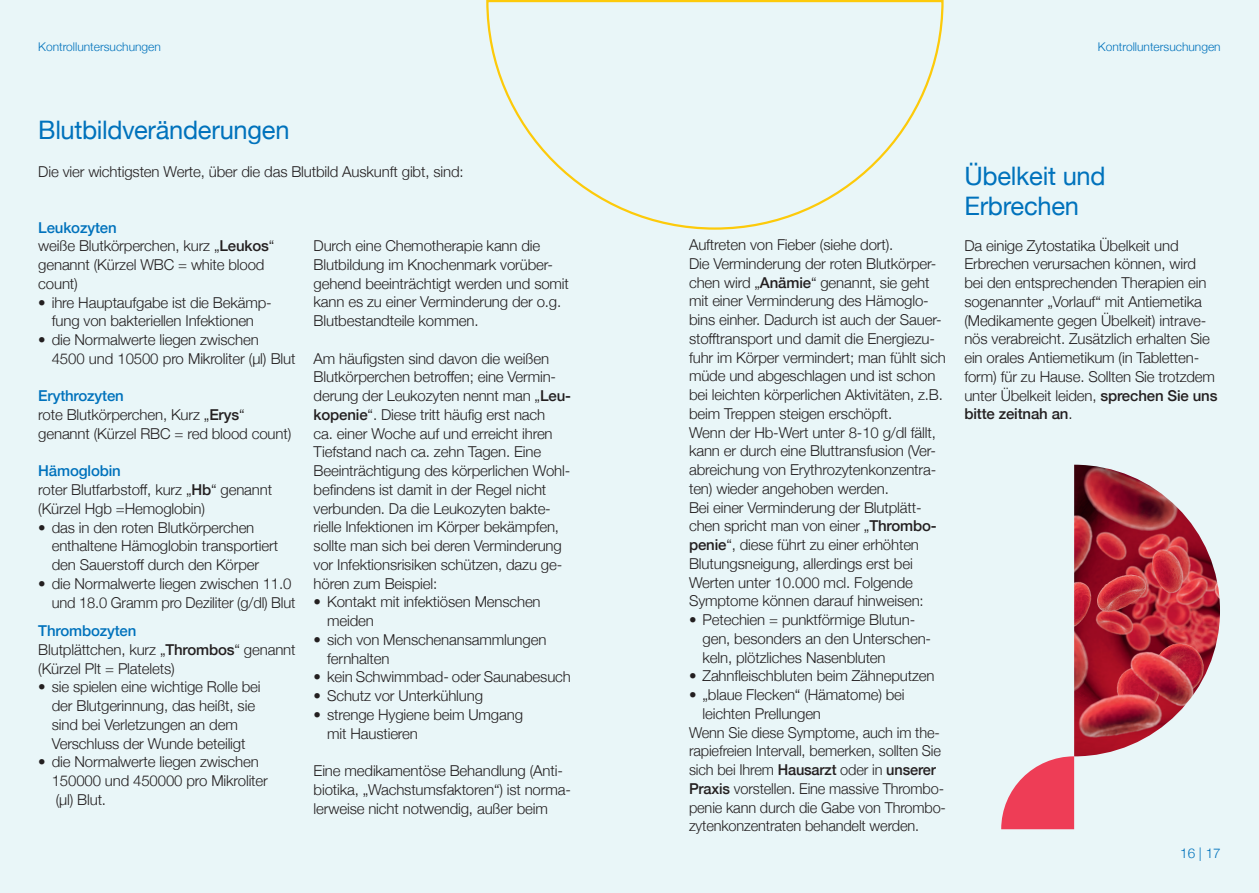
<style>
.page{position:relative;width:1259px;height:893px;background:#e9f6f8}
.page>*{position:absolute;margin:0;border:0;box-sizing:border-box;transform-origin:0 0}
.t1{font:25.5px/30.6px "Helvetica Neue";letter-spacing:-.01em;color:#0072bc}
.t2{font:300 15px/18.8px "Helvetica Neue";letter-spacing:-.01em;color:#231f20}
.t3{font:300 13.5px "Helvetica Neue";color:#0072bc}
.t4{font:300 12px "Helvetica Neue";color:#0072bc}
.s1{font-weight:500;color:#0072bc}
.s2{font-weight:500}
</style>
<div class="page">
<img style="left:1074px;top:465px;width:146px;height:291px">
<svg style="left:1001px;top:756px;width:73px;height:73px"></svg>
<svg style="left:486px;top:0;width:458px;height:230px"></svg>
<p class="t4" style="left:38px;top:37px;width:124px">Kontrolluntersuchungen</p>
<p class="t4" style="left:1098px;top:37px;width:124px">Kontrolluntersuchungen</p>
<h1 class="t1" style="left:38px;top:116px;width:253px">Blutbildveränderungen</h1>
<p class="t2" style="left:38px;top:161px;width:427px">Die vier wichtigsten Werte, über die das Blutbild Auskunft gibt, sind:</p>
<p class="t2" style="left:38px;top:217px;width:238px"><span class="s1">Leukozyten<br></span>weiße Blutkörperchen, kurz „<span class="s2">Leukos</span>“ genannt (Kürzel WBC = white blood count)</p>
<p class="t2" style="left:38px;top:292px;width:235px;text-align:center">• ihre Hauptaufgabe ist die Bekämp&shy;fung von bakteriellen Infektionen</p>
<p class="t2" style="left:52px;top:329px;width:245px;text-indent:-14px">• die Normalwerte liegen zwischen<br>4500 und 10500 pro Mikroliter (µl) Blut</p>
<p class="t2" style="left:38px;top:385px;width:254px"><span class="s1">Erythrozyten<br></span>rote Blutkörperchen, Kurz „<span class="s2">Erys</span>“ genannt (Kürzel RBC = red blood count)</p>
<p class="t2" style="left:38px;top:460px;width:235px"><span class="s1">Hämoglobin<br></span>roter Blutfarbstoff, kurz „<span class="s2">Hb</span>“ genannt (Kürzel Hgb =Hemoglobin)</p>
<p class="t2" style="left:52px;top:517px;width:228px;text-indent:-14px">• das in den roten Blutkörperchen enthaltene Hämoglobin transportiert den Sauerstoff durch den Körper</p>
<p class="t2" style="left:38px;top:573px;width:259px;text-align:right">• die Normalwerte liegen zwischen 11.0 und 18.0 Gramm pro Deziliter (g/dl) Blut</p>
<p class="t2" style="left:38px;top:620px;width:259px"><span class="s1">Thrombozyten<br></span>Blutplättchen, kurz „<span class="s2">Thrombos</span>“ genannt (Kürzel Plt = Platelets)</p>
<p class="t2" style="left:52px;top:676px;width:210px;text-indent:-14px">• sie spielen eine wichtige Rolle bei der Blutgerinnung, das heißt, sie sind bei Verletzungen an dem<br>Verschluss der Wunde beteiligt</p>
<p class="t2" style="left:52px;top:751px;width:218px;text-indent:-14px">• die Normalwerte liegen zwischen<br>150000 und 450000 pro Mikroliter (µl) Blut.</p>
<p class="t2" style="left:314px;top:235px;width:257px">Durch eine Chemotherapie kann die Blutbildung im Knochenmark vorüber&shy;gehend beeinträchtigt werden und somit kann es zu einer Verminderung der o.g.<br>Blutbestandteile kommen.</p>
<p class="t2" style="left:314px;top:348px;width:259px">Am häufigsten sind davon die weißen Blutkörperchen betroffen; eine Vermin&shy;derung der Leukozyten nennt man „<span class="s2">Leu&shy;kopenie</span>“. Diese tritt häufig erst nach<br>ca. einer Woche auf und erreicht ihren Tiefstand nach ca. zehn Tagen. Eine Beeinträchtigung des körperlichen Wohl&shy;befindens ist damit in der Regel nicht verbunden. Da die Leukozyten bakte&shy;rielle Infektionen im Körper bekämpfen, sollte man sich bei deren Verminderung vor Infektionsrisiken schützen, dazu ge&shy;hören zum Beispiel:</p>
<p class="t2" style="left:327px;top:592px;width:215px;text-indent:-14px">• Kontakt mit infektiösen Menschen meiden</p>
<p class="t2" style="left:327px;top:629px;width:221px;text-indent:-14px">• sich von Menschenansammlungen fernhalten</p>
<p class="t2" style="left:314px;top:667px;width:259px">• kein Schwimmbad- oder Saunabesuch</p>
<p class="t2" style="left:314px;top:685px;width:171px">• Schutz vor Unterkühlung</p>
<p class="t2" style="left:327px;top:704px;width:197px;text-indent:-14px">• strenge Hygiene beim Umgang mit Haustieren</p>
<p class="t2" style="left:314px;top:760px;width:259px">Eine medikamentöse Behandlung (Anti&shy;biotika, „Wachstumsfaktoren“) ist norma&shy;lerweise nicht notwendig, außer beim</p>
<p class="t2" style="left:689px;top:234px;width:258px">Auftreten von Fieber (siehe dort).<br>Die Verminderung der roten Blutkörper&shy;chen wird „<span class="s2">Anämie</span>“ genannt, sie geht mit einer Verminderung des Hämoglo&shy;bins einher. Dadurch ist auch der Sauer&shy;stofftransport und damit die Energiezu&shy;fuhr im Körper vermindert; man fühlt sich müde und abgeschlagen und ist schon bei leichten körperlichen Aktivitäten, z.B. beim Treppen steigen erschöpft.<br>Wenn der Hb-Wert unter 8-10 g/dl fällt, kann er durch eine Bluttransfusion (Ver&shy;abreichung von Erythrozytenkonzentra&shy;ten) wieder angehoben werden.<br>Bei einer Verminderung der Blutplätt&shy;chen spricht man von einer „<span class="s2">Thrombo&shy;penie</span>“, diese führt zu einer erhöhten Blutungsneigung, allerdings erst bei Werten unter 10.000 mcl. Folgende Symptome können darauf hinweisen:</p>
<p class="t2" style="left:702px;top:609px;width:230px;text-indent:-14px">• Petechien = punktförmige Blutun&shy;gen, besonders an den Unterschen&shy;keln, plötzliches Nasenbluten</p>
<p class="t2" style="left:689px;top:665px;width:247px">• Zahnfleischbluten beim Zähneputzen</p>
<p class="t2" style="left:689px;top:684px;width:217px">• „blaue Flecken“ (Hämatome) bei</p>
<p class="t2" style="left:702px;top:703px;width:120px">leichten Prellungen</p>
<p class="t2" style="left:689px;top:722px;width:252px">Wenn Sie diese Symptome, auch im the-</p>
<p class="t2" style="left:689px;top:740px;width:253px">rapiefreien Intervall, bemerken, sollten Sie</p>
<p class="t2" style="left:689px;top:759px;width:248px">sich bei Ihrem <span class="s2">Hausarzt</span> oder in <span class="s2">unserer</span></p>
<p class="t2" style="left:689px;top:778px;width:256px"><span class="s2">Praxis</span> vorstellen. Eine massive Thrombo-</p>
<p class="t2" style="left:689px;top:797px;width:258px">penie kann durch die Gabe von Thrombo-</p>
<p class="t2" style="left:689px;top:815px;width:231px">zytenkonzentraten behandelt werden.</p>
<h1 class="t1" style="left:964px;top:162px;width:143px">Übelkeit und<br>Erbrechen</h1>
<p class="t2" style="left:964px;top:235px;width:254px">Da einige Zytostatika Übelkeit und Erbrechen verursachen können, wird bei den entsprechenden Therapien ein sogenannter „Vorlauf“ mit Antiemetika (Medikamente gegen Übelkeit) intrave&shy;nös verabreicht. Zusätzlich erhalten Sie ein orales Antiemetikum (in Tabletten&shy;form) für zu Hause. Sollten Sie trotzdem unter Übelkeit leiden, <span class="s2">sprechen Sie uns bitte zeitnah an</span>.</p>
<p class="t3" style="left:1180px;top:842px;width:42px">16 | 17</p>
</div>
